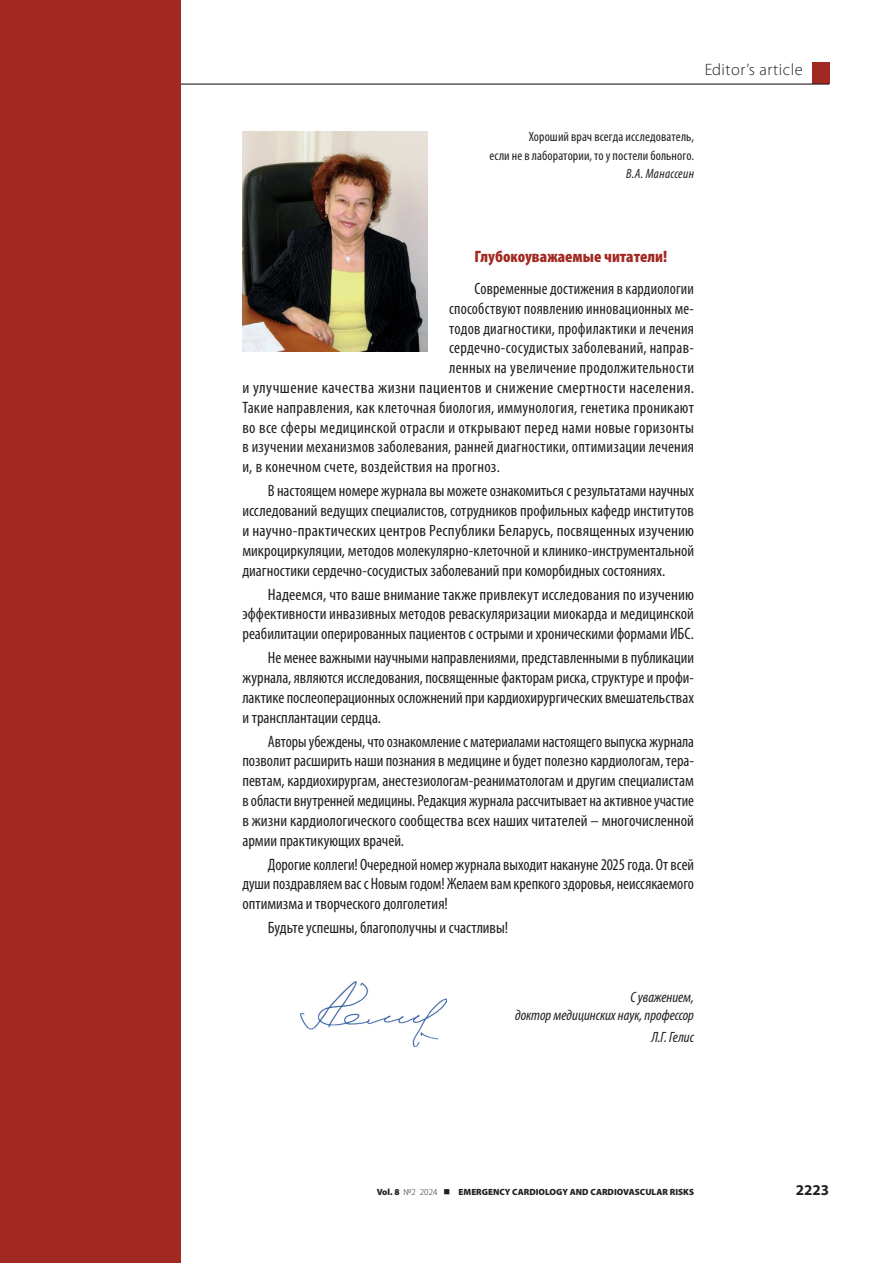
<style>
.page{position:relative;width:893px;height:1263px;background:#fff}
.page>*{position:absolute;margin:0;border:0;box-sizing:border-box;transform-origin:0 0}
.t1{font:condensed 16.5px/19.8px "Myriad Pro";letter-spacing:.015em;color:#231f20;text-align:justify}
.t2{font:condensed 16.5px "Myriad Pro";letter-spacing:.015em;color:#231f20;scale:.96 1}
.t3{font:900 condensed 16.5px "Myriad Pro";color:#a22922}
.t4{font:300 16.5px "Myriad Pro";letter-spacing:.03em;color:#231f20}
.t5{font:700 15px "Myriad Pro";color:#231f20}
.t6{font:italic condensed 14.85px/17.9px "Myriad Pro";color:#231f20;text-align:right}
.t7{font:condensed 13.5px/18.3px "Myriad Pro";letter-spacing:.005em;color:#231f20;text-align:right}
.t8{font:italic condensed 13.5px "Myriad Pro";letter-spacing:.02em;color:#231f20}
.t9{font:900 9px "Myriad Pro";color:#231f20}
.s1{font-weight:300}
</style>
<div class="page">
<img style="left:242px;top:131px;width:186px;height:220px">
<img style="left:300px;top:981px;width:146px;height:65px">
<div style="left:812px;top:63px;width:17px;height:21px;background:#a22922"></div>
<hr style="left:0;top:83px;width:829px;height:2px;background:#231f20">
<div style="left:0;top:0;width:181px;height:1263px;background:#a22922"></div>
<p class="t4" style="left:704px;top:61px;width:100px">Editor’s article</p>
<p class="t7" style="left:489px;top:128px;width:206px">Хороший врач всегда исследователь,<br>если не в лаборатории, то у постели больного.</p>
<p class="t8" style="left:626px;top:165px;width:69px">В.А. Манассеин</p>
<p class="t3" style="left:475px;top:247px;width:194px">Глубокоуважаемые читатели!</p>
<p class="t1" style="left:475px;top:278px;width:221px">Современные достижения в кардиологии</p>
<p class="t2" style="left:449px;top:298px;width:257px">способствуют появлению инновационных ме-</p>
<p class="t1" style="left:449px;top:318px;width:246px">тодов диагностики, профилактики и лечения</p>
<p class="t1" style="left:449px;top:338px;width:246px">сердечно-сосудистых заболеваний, направ-</p>
<p class="t1" style="left:449px;top:358px;width:246px">ленных на увеличение продолжительности</p>
<p class="t1" style="left:242px;top:377px;width:453px">и улучшение качества жизни пациентов и снижение смертности населения.</p>
<p class="t1" style="left:242px;top:397px;width:453px">Такие направления, как клеточная биология, иммунология, генетика проникают</p>
<p class="t1" style="left:242px;top:417px;width:453px">во все сферы медицинской отрасли и открывают перед нами новые горизонты</p>
<p class="t1" style="left:242px;top:437px;width:453px">в изучении механизмов заболевания, ранней диагностики, оптимизации лечения</p>
<p class="t1" style="left:242px;top:457px;width:259px">и, в конечном счете, воздействия на прогноз.</p>
<p class="t1" style="left:242px;top:481px;width:453px;text-indent:26px">В настоящем номере журнала вы можете ознакомиться с результатами научных исследований ведущих специалистов, сотрудников профильных кафедр институтов и научно-практических центров Республики Беларусь, посвященных изучению микроциркуляции, методов молекулярно-клеточной и клинико-инструментальной диагностики сердечно-сосудистых заболеваний при коморбидных состояниях.</p>
<p class="t1" style="left:242px;top:584px;width:453px;text-indent:26px">Надеемся, что ваше внимание также привлекут исследования по изучению эффективности инвазивных методов реваскуляризации миокарда и медицинской реабилитации оперированных пациентов с острыми и хроническими формами ИБС.</p>
<p class="t1" style="left:242px;top:648px;width:453px;text-indent:26px">Не менее важными научными направлениями, представленными в публикации журнала, являются исследования, посвященные факторам риска, структуре и профи&shy;лактике послеоперационных осложнений при кардиохирургических вмешательствах и трансплантации сердца.</p>
<p class="t1" style="left:242px;top:731px;width:453px;text-indent:26px">Авторы убеждены, что ознакомление с материалами настоящего выпуска журнала позволит расширить наши познания в медицине и будет полезно кардиологам, тера&shy;певтам, кардиохирургам, анестезиологам-реаниматологам и другим специалистам в области внутренней медицины. Редакция журнала рассчитывает на активное участие в жизни кардиологического сообщества всех наших читателей – многочисленной армии практикующих врачей.</p>
<p class="t1" style="left:242px;top:854px;width:453px;text-indent:26px">Дорогие коллеги! Очередной номер журнала выходит накануне 2025 года. От всей души поздравляем вас с Новым годом! Желаем вам крепкого здоровья, неиссякаемого оптимизма и творческого долголетия!</p>
<p class="t1" style="left:268px;top:918px;width:242px">Будьте успешны, благополучны и счастливы!</p>
<p class="t6" style="left:515px;top:988px;width:180px">С уважением,<br>доктор медицинских наук, профессор</p>
<p class="t6" style="left:651px;top:1028px;width:44px">Л.Г. Гелис</p>
<p class="t9" style="left:377px;top:1186px;width:319px">Vol. 8 <span class="s1">№2 2024</span> ■ EMERGENCY CARDIOLOGY AND CARDIOVASCULAR RISKS</p>
<p class="t5" style="left:796px;top:1180px;width:35px">2223</p>
</div>
